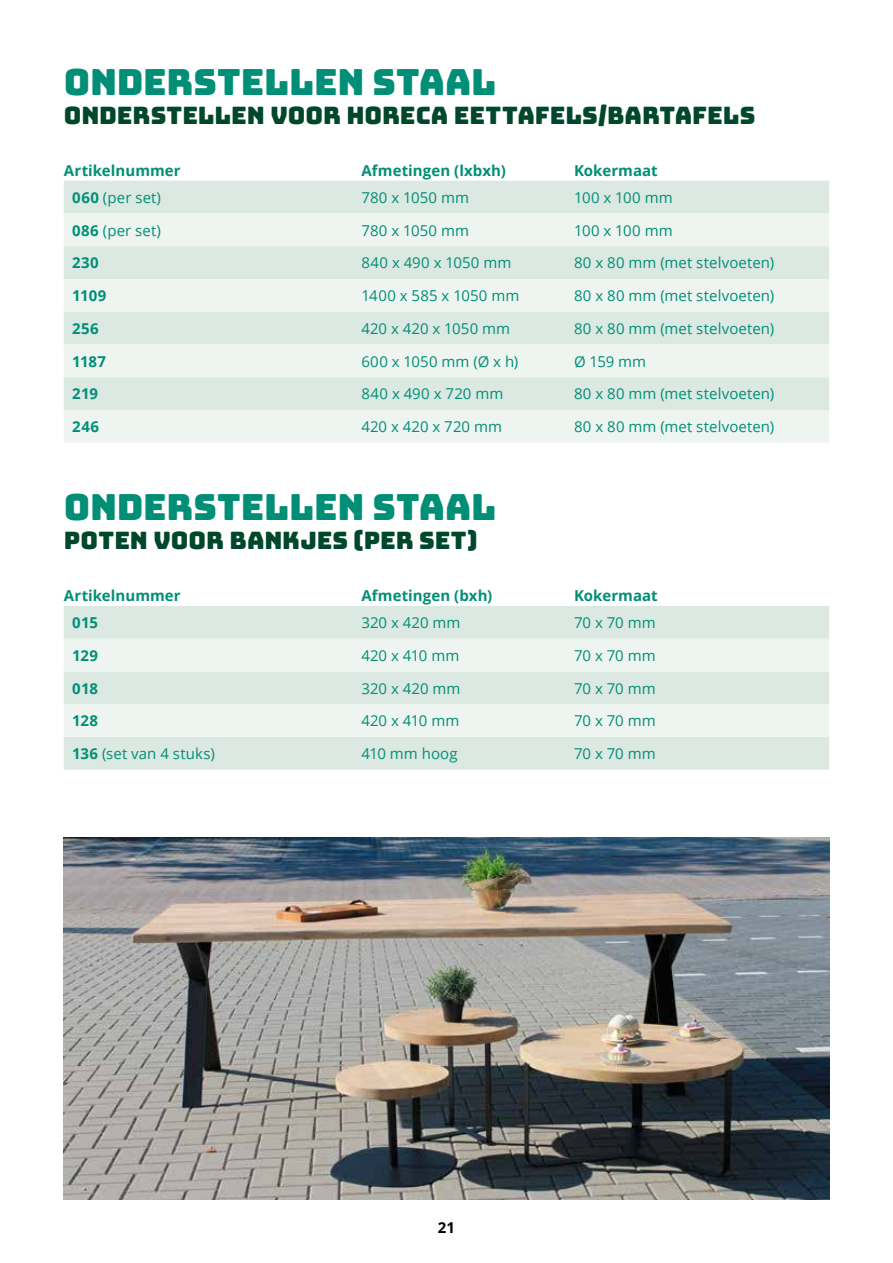
<style>
.page{position:relative;width:893px;height:1263px;background:#fff}
.page>*{position:absolute;margin:0;border:0;box-sizing:border-box;transform-origin:0 0}
.t1{font:36px "Bungee";letter-spacing:-.005em;color:#008f76}
.t2{font:24px "Bungee";color:#00472b}
.t3{font:15px "Open Sans";letter-spacing:.005em;color:#008f76}
.t4{font:700 15px "Open Sans";letter-spacing:.005em;color:#008f76}
.t5{font:700 15px "Open Sans";color:#000}
.s1{font-weight:700}
</style>
<div class="page">
<div style="left:64px;top:181px;width:765px;height:32px;background:#dce8e2"></div>
<svg style="left:64px;top:213px;width:765px;height:230px;fill:#eef4f0"></svg>
<div style="left:64px;top:606px;width:765px;height:164px;background:#dce8e2"></div>
<svg style="left:64px;top:639px;width:765px;height:98px;fill:#eef4f0"></svg>
<img style="left:64px;top:838px;width:765px;height:361px">
<h1 class="t1" style="left:64px;top:61px;width:434px">ONDERSTELLEN STAAL</h1>
<h2 class="t2" style="left:64px;top:101px;width:693px">ONDERSTELLEN VOOR HORECA EETTAFELS/BARTAFELS</h2>
<p class="t4" style="left:64px;top:160px;width:118px">Artikelnummer</p>
<p class="t4" style="left:361px;top:160px;width:146px">Afmetingen (lxbxh)</p>
<p class="t4" style="left:574px;top:160px;width:85px">Kokermaat</p>
<p class="t3" style="left:72px;top:187px;width:90px"><span class="s1">060</span> (per set)</p>
<p class="t3" style="left:361px;top:187px;width:109px">780 x 1050 mm</p>
<p class="t3" style="left:574px;top:187px;width:100px">100 x 100 mm</p>
<p class="t3" style="left:72px;top:220px;width:90px"><span class="s1">086</span> (per set)</p>
<p class="t3" style="left:361px;top:220px;width:109px">780 x 1050 mm</p>
<p class="t3" style="left:574px;top:220px;width:100px">100 x 100 mm</p>
<p class="t4" style="left:72px;top:252px;width:28px">230</p>
<p class="t3" style="left:361px;top:253px;width:151px">840 x 490 x 1050 mm</p>
<p class="t3" style="left:574px;top:253px;width:202px">80 x 80 mm (met stelvoeten)</p>
<p class="t4" style="left:72px;top:285px;width:36px">1109</p>
<p class="t3" style="left:361px;top:285px;width:159px">1400 x 585 x 1050 mm</p>
<p class="t3" style="left:574px;top:285px;width:202px">80 x 80 mm (met stelvoeten)</p>
<p class="t4" style="left:72px;top:318px;width:28px">256</p>
<p class="t3" style="left:361px;top:318px;width:150px">420 x 420 x 1050 mm</p>
<p class="t3" style="left:574px;top:318px;width:202px">80 x 80 mm (met stelvoeten)</p>
<p class="t4" style="left:72px;top:350px;width:35px">1187</p>
<p class="t3" style="left:361px;top:351px;width:158px">600 x 1050 mm (Ø x h)</p>
<p class="t3" style="left:574px;top:351px;width:74px">Ø 159 mm</p>
<p class="t4" style="left:72px;top:383px;width:27px">219</p>
<p class="t3" style="left:361px;top:383px;width:143px">840 x 490 x 720 mm</p>
<p class="t3" style="left:574px;top:383px;width:202px">80 x 80 mm (met stelvoeten)</p>
<p class="t4" style="left:72px;top:416px;width:28px">246</p>
<p class="t3" style="left:361px;top:416px;width:142px">420 x 420 x 720 mm</p>
<p class="t3" style="left:574px;top:416px;width:202px">80 x 80 mm (met stelvoeten)</p>
<h1 class="t1" style="left:64px;top:486px;width:434px">ONDERSTELLEN STAAL</h1>
<h2 class="t2" style="left:64px;top:526px;width:415px">POTEN VOOR BANKJES (PER SET)</h2>
<p class="t4" style="left:64px;top:585px;width:118px">Artikelnummer</p>
<p class="t4" style="left:361px;top:585px;width:132px">Afmetingen (bxh)</p>
<p class="t4" style="left:574px;top:585px;width:85px">Kokermaat</p>
<p class="t4" style="left:72px;top:612px;width:27px">015</p>
<p class="t3" style="left:361px;top:612px;width:101px">320 x 420 mm</p>
<p class="t3" style="left:574px;top:612px;width:83px">70 x 70 mm</p>
<p class="t4" style="left:72px;top:645px;width:27px">129</p>
<p class="t3" style="left:361px;top:645px;width:99px">420 x 410 mm</p>
<p class="t3" style="left:574px;top:645px;width:83px">70 x 70 mm</p>
<p class="t4" style="left:72px;top:677px;width:27px">018</p>
<p class="t3" style="left:361px;top:678px;width:101px">320 x 420 mm</p>
<p class="t3" style="left:574px;top:678px;width:83px">70 x 70 mm</p>
<p class="t4" style="left:72px;top:710px;width:27px">128</p>
<p class="t3" style="left:361px;top:710px;width:99px">420 x 410 mm</p>
<p class="t3" style="left:574px;top:710px;width:83px">70 x 70 mm</p>
<p class="t3" style="left:72px;top:743px;width:144px"><span class="s1">136</span> (set van 4 stuks)</p>
<p class="t3" style="left:361px;top:743px;width:98px">410 mm hoog</p>
<p class="t3" style="left:574px;top:743px;width:83px">70 x 70 mm</p>
<p class="t5" style="left:438px;top:1217px;width:19px">21</p>
</div>
